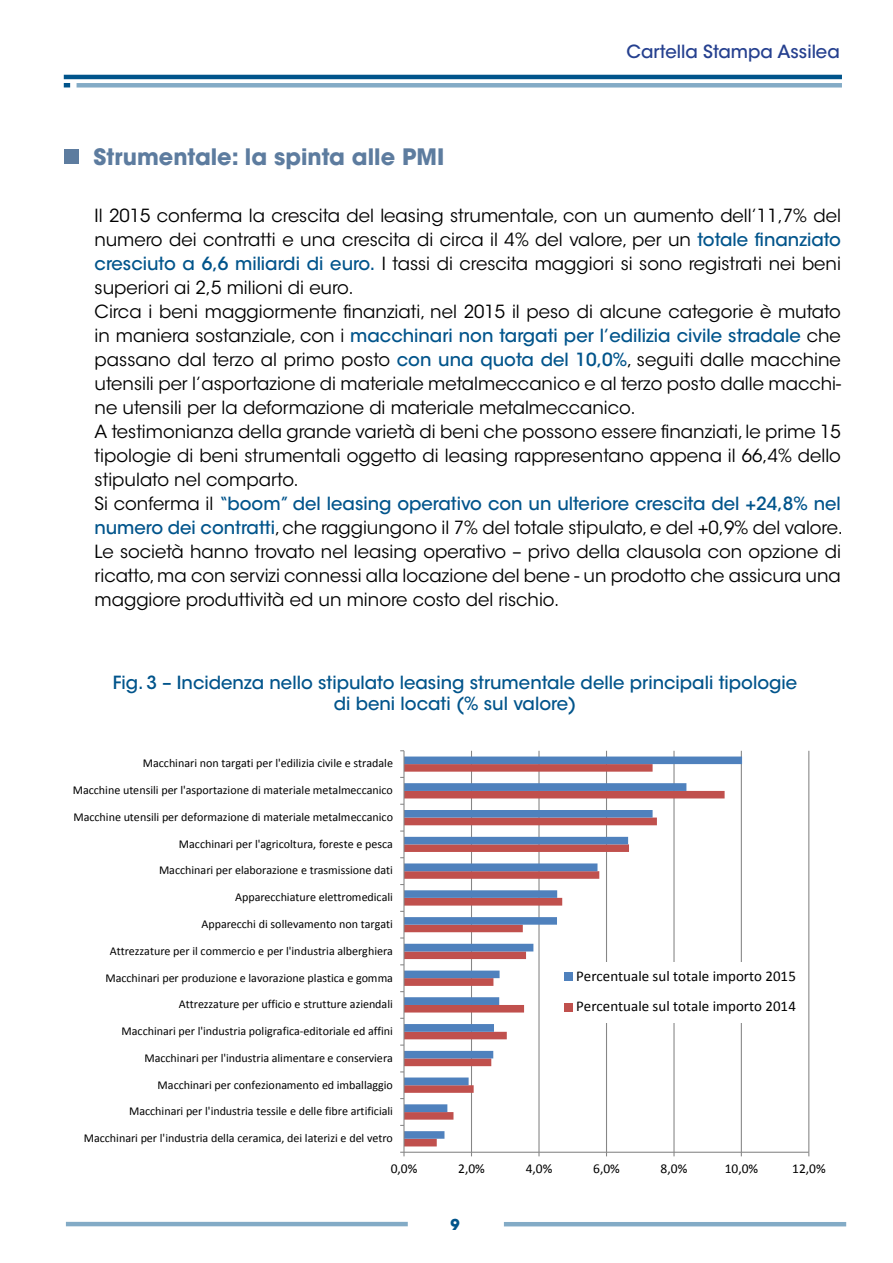
<style>
.page{position:relative;width:893px;height:1263px;background:#fff}
.page>*{position:absolute;margin:0;border:0;box-sizing:border-box;transform-origin:0 0}
.t1{font:700 22.5px "ITC Avant Garde Std";color:#5d7c9f}
.t2{font:18px/24px "ITC Avant Garde Std";color:#000}
.t3{font:500 18px/21.6px "ITC Avant Garde Std";color:#00548b;text-align:center}
.t4{font:500 18px "ITC Avant Garde Std";color:#25408f}
.t5{font:15px/30px "Calibri";color:#000}
.t6{font:700 15px "ITC Avant Garde Std";color:#00548b}
.t7{font:13.5px "Calibri";color:#000}
.t8{font:12px "Calibri";letter-spacing:-.005em;color:#000}
.s1{font-weight:500;color:#00548b}
</style>
<div class="page">
<hr style="left:64px;top:75px;width:778px;height:4px;background:#00548b">
<div style="left:77px;top:83px;width:765px;height:5px;background:#83abc6"></div>
<svg style="left:64px;top:83px;width:6px;height:4px"></svg>
<hr style="left:66px;top:1222px;width:342px;height:4px;background:#83abc6">
<hr style="left:504px;top:1222px;width:342px;height:4px;background:#83abc6">
<div style="left:64px;top:149px;width:15px;height:15px;background:#5d7c9f"></div>
<hr style="left:471px;top:751px;width:1px;height:401px;background:#868686">
<hr style="left:538px;top:751px;width:2px;height:401px;background:#868686">
<hr style="left:606px;top:751px;width:1px;height:401px;background:#868686">
<hr style="left:673px;top:751px;width:2px;height:401px;background:#868686">
<hr style="left:741px;top:751px;width:1px;height:401px;background:#868686">
<hr style="left:808px;top:751px;width:1px;height:401px;background:#868686">
<svg style="left:405px;top:756px;width:337px;height:383px"></svg>
<hr style="left:404px;top:1152px;width:405px;height:1px;background:#868686">
<hr style="left:403px;top:751px;width:2px;height:401px;background:#868686">
<div style="left:552px;top:962px;width:251px;height:60px;background:#fff"></div>
<div style="left:564px;top:973px;width:8px;height:8px;background:#4f81bd"></div>
<div style="left:564px;top:1003px;width:8px;height:8px;background:#c0504d"></div>
<p class="t1" style="left:94px;top:143px;width:352px">Strumentale: la spinta alle PMI</p>
<p class="t4" style="left:626px;top:41px;width:215px">Cartella Stampa Assilea</p>
<p class="t2" style="left:95px;top:204px;width:750px">Il 2015 conferma la crescita del leasing strumentale, con un aumento dell’11,7% del numero dei contratti e una crescita di circa il 4% del valore, per un <span class="s1">totale finanziato cresciuto a 6,6 miliardi di euro.</span> I tassi di crescita maggiori si sono registrati nei beni superiori ai 2,5 milioni di euro.<br>Circa i beni maggiormente finanziati, nel 2015 il peso di alcune categorie è mutato in maniera sostanziale, con i <span class="s1">macchinari non targati per l’edilizia civile stradale</span> che passano dal terzo al primo posto <span class="s1">con una quota del 10,0%</span>, seguiti dalle macchine utensili per l’asportazione di materiale metalmeccanico e al terzo posto dalle macchi&shy;ne utensili per la deformazione di materiale metalmeccanico.<br>A testimonianza della grande varietà di beni che possono essere finanziati, le prime 15 tipologie di beni strumentali oggetto di leasing rappresentano appena il 66,4% dello stipulato nel comparto.<br>Si conferma il <span class="s1">“boom” del leasing operativo con un ulteriore crescita del +24,8% nel numero dei contratti</span>, che raggiungono il 7% del totale stipulato, e del +0,9% del valore.<br>Le società hanno trovato nel leasing operativo – privo della clausola con opzione di ricatto, ma con servizi connessi alla locazione del bene - un prodotto che assicura una maggiore produttività ed un minore costo del rischio.</p>
<p class="t3" style="left:113px;top:671px;width:686px">Fig. 3 – Incidenza nello stipulato leasing strumentale delle principali tipologie di beni locati (% sul valore)</p>
<p class="t8" style="left:143px;top:756px;width:252px">Macchinari non targati per l'edilizia civile e stradale</p>
<p class="t8" style="left:73px;top:783px;width:322px">Macchine utensili per l'asportazione di materiale metalmeccanico</p>
<p class="t8" style="left:73px;top:809px;width:321px">Macchine utensili per deformazione di materiale metalmeccanico</p>
<p class="t8" style="left:179px;top:836px;width:216px">Macchinari per l'agricoltura, foreste e pesca</p>
<p class="t8" style="left:159px;top:863px;width:235px">Macchinari per elaborazione e trasmissione dati</p>
<p class="t8" style="left:235px;top:890px;width:159px">Apparecchiature elettromedicali</p>
<p class="t8" style="left:201px;top:916px;width:193px">Apparecchi di sollevamento non targati</p>
<p class="t8" style="left:110px;top:943px;width:285px">Attrezzature per il commercio e per l'industria alberghiera</p>
<p class="t8" style="left:105px;top:970px;width:289px">Macchinari per produzione e lavorazione plastica e gomma</p>
<p class="t8" style="left:179px;top:997px;width:216px">Attrezzature per ufficio e strutture aziendali</p>
<p class="t8" style="left:122px;top:1023px;width:273px">Macchinari per l'industria poligrafica-editoriale ed affini</p>
<p class="t8" style="left:145px;top:1050px;width:250px">Macchinari per l'industria alimentare e conserviera</p>
<p class="t8" style="left:158px;top:1077px;width:237px">Macchinari per confezionamento ed imballaggio</p>
<p class="t8" style="left:129px;top:1104px;width:265px">Macchinari per l'industria tessile e delle fibre artificiali</p>
<p class="t8" style="left:84px;top:1130px;width:311px">Macchinari per l'industria della ceramica, dei laterizi e del vetro</p>
<p class="t5" style="left:576px;top:961px;width:221px">Percentuale sul totale importo 2015<br>Percentuale sul totale importo 2014</p>
<p class="t7" style="left:391px;top:1160px;width:28px">0,0%</p>
<p class="t7" style="left:458px;top:1160px;width:28px">2,0%</p>
<p class="t7" style="left:526px;top:1160px;width:28px">4,0%</p>
<p class="t7" style="left:593px;top:1160px;width:28px">6,0%</p>
<p class="t7" style="left:661px;top:1160px;width:28px">8,0%</p>
<p class="t7" style="left:725px;top:1160px;width:35px">10,0%</p>
<p class="t7" style="left:792px;top:1160px;width:35px">12,0%</p>
<p class="t6" style="left:450px;top:1215px;width:11px">9</p>
</div>
